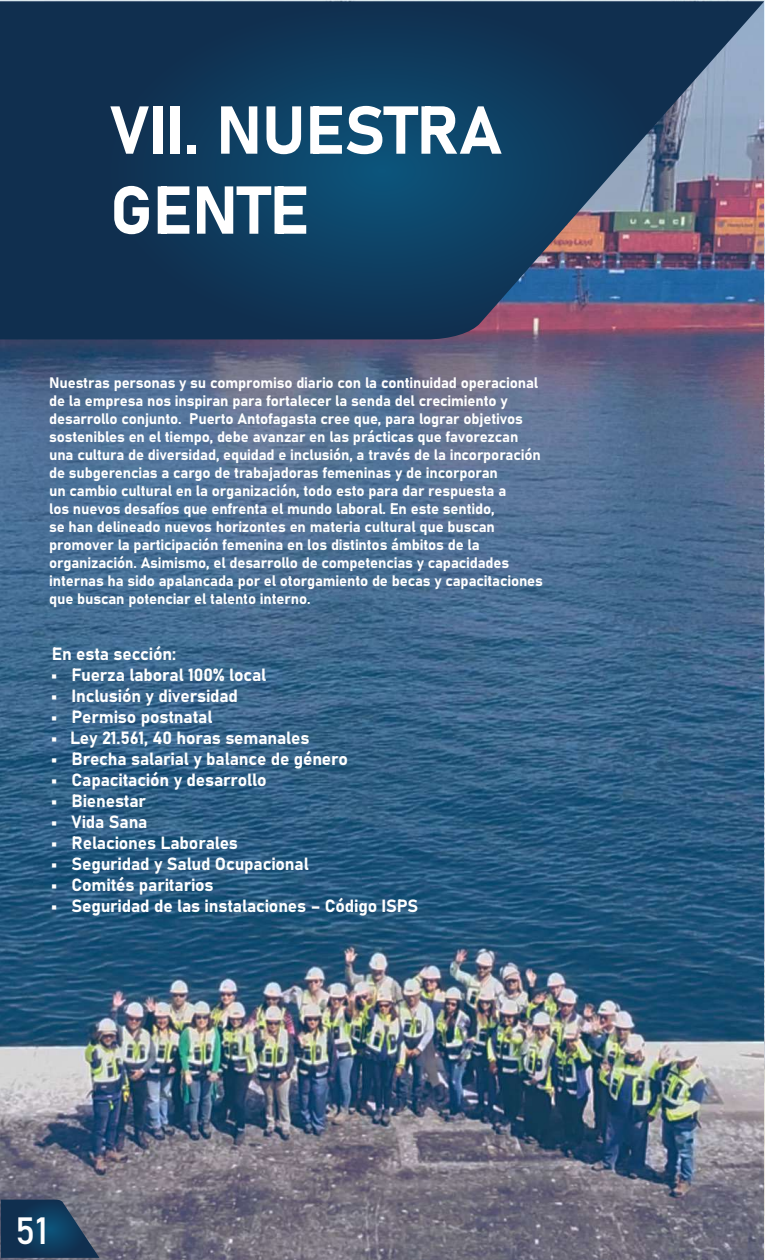
<style>
.page{position:relative;width:765px;height:1260px;background:#fff}
.page>*{position:absolute;margin:0;border:0;box-sizing:border-box;transform-origin:0 0}
.t1{font:66.62px/80px "Bahnschrift";letter-spacing:-.01em;color:#fff}
.t2{font:37.5px "Bahnschrift";color:#fff}
.t3{font:17.5px "Bahnschrift";letter-spacing:-.01em;color:#fff}
.t4{font:15px/18px "Bahnschrift";letter-spacing:-.01em;color:#fff}
</style>
<div class="page">
<img style="left:0;top:0;width:765px;height:1260px">
<svg style="left:0;top:1px;width:764px;height:338px;background:#234263"></svg>
<svg style="left:1px;top:1200px;width:98px;height:58px;background:#224360"></svg>
<h1 class="t1" style="left:110px;top:86px;width:394px">VII. NUESTRA<br>GENTE</h1>
<p class="t4" style="left:49px;top:372px;width:495px">Nuestras personas y su compromiso diario con la continuidad operacional de la empresa nos inspiran para fortalecer la senda del crecimiento y desarrollo conjunto. Puerto Antofagasta cree que, para lograr objetivos sostenibles en el tiempo, debe avanzar en las prácticas que favorezcan una cultura de diversidad, equidad e inclusión, a través de la incorporación de subgerencias a cargo de trabajadoras femeninas y de incorporan<br>un cambio cultural en la organización, todo esto para dar respuesta a<br>los nuevos desafíos que enfrenta el mundo laboral. En este sentido,<br>se han delineado nuevos horizontes en materia cultural que buscan promover la participación femenina en los distintos ámbitos de la organización. Asimismo, el desarrollo de competencias y capacidades internas ha sido apalancada por el otorgamiento de becas y capacitaciones que buscan potenciar el talento interno.</p>
<p class="t3" style="left:52px;top:641px;width:126px">En esta sección:</p>
<p class="t3" style="left:52px;top:662px;width:216px">• Fuerza laboral 100% local</p>
<p class="t3" style="left:52px;top:683px;width:188px">• Inclusión y diversidad</p>
<p class="t3" style="left:52px;top:704px;width:162px">• Permiso postnatal</p>
<p class="t3" style="left:52px;top:725px;width:259px">• Ley 21.561, 40 horas semanales</p>
<p class="t3" style="left:52px;top:746px;width:298px">• Brecha salarial y balance de género</p>
<p class="t3" style="left:52px;top:767px;width:216px">• Capacitación y desarrollo</p>
<p class="t3" style="left:52px;top:788px;width:96px">• Bienestar</p>
<p class="t3" style="left:52px;top:809px;width:97px">• Vida Sana</p>
<p class="t3" style="left:52px;top:830px;width:188px">• Relaciones Laborales</p>
<p class="t3" style="left:52px;top:851px;width:259px">• Seguridad y Salud Ocupacional</p>
<p class="t3" style="left:52px;top:872px;width:163px">• Comités paritarios</p>
<p class="t3" style="left:52px;top:893px;width:368px">• Seguridad de las instalaciones – Código ISPS</p>
<h2 class="t2" style="left:15px;top:1202px;width:34px">51</h2>
</div>
